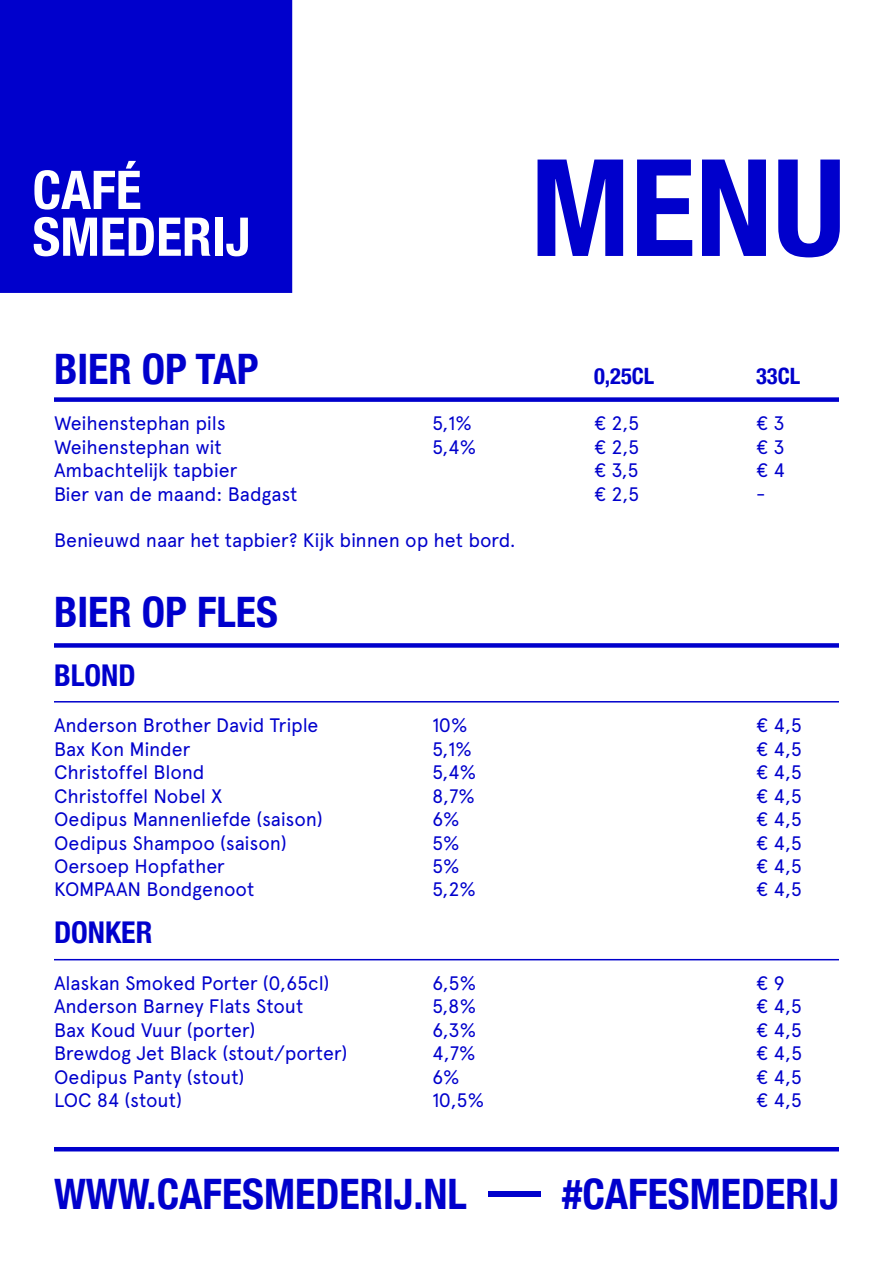
<style>
.page{position:relative;width:893px;height:1263px;background:#fff}
.page>*{position:absolute;margin:0;border:0;box-sizing:border-box;transform-origin:0 0}
.t1{font:700 condensed 135px "Helvetica Neue";color:#00c}
.t2{font:700 condensed 53.4px "Helvetica Neue";color:#fff}
.t3{font:700 condensed 42px "Helvetica Neue";color:#00c}
.t4{font:700 condensed 30px "Helvetica Neue";color:#00c}
.t5{font:700 condensed 22.5px "Helvetica Neue";color:#00c}
.t6{font:19.5px "Apercu";letter-spacing:-.01em;color:#00c}
.s1{font-size:52.5px}
</style>
<div class="page">
<div style="left:0;top:0;width:292px;height:293px;background:#00c"></div>
<hr style="left:54px;top:1147px;width:785px;height:4px;background:#00c">
<div style="left:54px;top:643px;width:785px;height:5px;background:#00c"></div>
<div style="left:54px;top:397px;width:785px;height:5px;background:#00c"></div>
<hr style="left:54px;top:701px;width:785px;height:1px;background:#00c">
<hr style="left:54px;top:959px;width:785px;height:1px;background:#00c">
<p class="t2" style="left:33px;top:146px;width:110px">CAFÉ</p>
<p class="t2" style="left:33px;top:192px;width:219px">SMEDERIJ</p>
<p class="t3" style="left:54px;top:334px;width:206px">BIER OP TAP</p>
<p class="t1" style="left:530px;top:96px;width:316px">MENU</p>
<p class="t5" style="left:594px;top:357px;width:62px">0,25CL</p>
<p class="t5" style="left:756px;top:357px;width:46px">33CL</p>
<p class="t6" style="left:54px;top:412px;width:173px">Weihenstephan pils</p>
<p class="t6" style="left:432px;top:412px;width:41px">5,1%</p>
<p class="t6" style="left:594px;top:412px;width:47px">€ 2,5</p>
<p class="t6" style="left:756px;top:412px;width:30px">€ 3</p>
<p class="t6" style="left:54px;top:435px;width:169px">Weihenstephan wit</p>
<p class="t6" style="left:432px;top:435px;width:46px">5,4%</p>
<p class="t6" style="left:594px;top:435px;width:47px">€ 2,5</p>
<p class="t6" style="left:756px;top:435px;width:30px">€ 3</p>
<p class="t6" style="left:54px;top:459px;width:185px">Ambachtelijk tapbier</p>
<p class="t6" style="left:594px;top:459px;width:46px">€ 3,5</p>
<p class="t6" style="left:756px;top:459px;width:31px">€ 4</p>
<p class="t6" style="left:54px;top:482px;width:245px">Bier van de maand: Badgast</p>
<p class="t6" style="left:594px;top:482px;width:47px">€ 2,5</p>
<p class="t6" style="left:756px;top:482px;width:11px">-</p>
<p class="t6" style="left:54px;top:529px;width:463px">Benieuwd naar het tapbier? Kijk binnen op het bord.</p>
<p class="t3" style="left:54px;top:577px;width:225px">BIER OP FLES</p>
<p class="t4" style="left:54px;top:650px;width:83px">BLOND</p>
<p class="t6" style="left:54px;top:714px;width:266px">Anderson Brother David Triple</p>
<p class="t6" style="left:432px;top:714px;width:37px">10%</p>
<p class="t6" style="left:756px;top:714px;width:48px">€ 4,5</p>
<p class="t6" style="left:54px;top:737px;width:138px">Bax Kon Minder</p>
<p class="t6" style="left:432px;top:737px;width:41px">5,1%</p>
<p class="t6" style="left:756px;top:737px;width:48px">€ 4,5</p>
<p class="t6" style="left:54px;top:761px;width:152px">Christoffel Blond</p>
<p class="t6" style="left:432px;top:761px;width:46px">5,4%</p>
<p class="t6" style="left:756px;top:761px;width:48px">€ 4,5</p>
<p class="t6" style="left:54px;top:784px;width:170px">Christoffel Nobel X</p>
<p class="t6" style="left:432px;top:784px;width:44px">8,7%</p>
<p class="t6" style="left:756px;top:784px;width:48px">€ 4,5</p>
<p class="t6" style="left:54px;top:807px;width:270px">Oedipus Mannenliefde (saison)</p>
<p class="t6" style="left:432px;top:807px;width:29px">6%</p>
<p class="t6" style="left:756px;top:807px;width:48px">€ 4,5</p>
<p class="t6" style="left:54px;top:831px;width:234px">Oedipus Shampoo (saison)</p>
<p class="t6" style="left:432px;top:831px;width:29px">5%</p>
<p class="t6" style="left:756px;top:831px;width:48px">€ 4,5</p>
<p class="t6" style="left:54px;top:854px;width:173px">Oersoep Hopfather</p>
<p class="t6" style="left:432px;top:854px;width:29px">5%</p>
<p class="t6" style="left:756px;top:854px;width:48px">€ 4,5</p>
<p class="t6" style="left:54px;top:878px;width:202px">KOMPAAN Bondgenoot</p>
<p class="t6" style="left:432px;top:878px;width:45px">5,2%</p>
<p class="t6" style="left:756px;top:878px;width:48px">€ 4,5</p>
<p class="t4" style="left:54px;top:907px;width:100px">DONKER</p>
<p class="t6" style="left:54px;top:971px;width:277px">Alaskan Smoked Porter (0,65cl)</p>
<p class="t6" style="left:432px;top:971px;width:46px">6,5%</p>
<p class="t6" style="left:756px;top:971px;width:30px">€ 9</p>
<p class="t6" style="left:54px;top:995px;width:251px">Anderson Barney Flats Stout</p>
<p class="t6" style="left:432px;top:995px;width:46px">5,8%</p>
<p class="t6" style="left:756px;top:995px;width:48px">€ 4,5</p>
<p class="t6" style="left:54px;top:1018px;width:203px">Bax Koud Vuur (porter)</p>
<p class="t6" style="left:432px;top:1018px;width:46px">6,3%</p>
<p class="t6" style="left:756px;top:1018px;width:48px">€ 4,5</p>
<p class="t6" style="left:54px;top:1041px;width:295px">Brewdog Jet Black (stout/porter)</p>
<p class="t6" style="left:432px;top:1041px;width:45px">4,7%</p>
<p class="t6" style="left:756px;top:1041px;width:48px">€ 4,5</p>
<p class="t6" style="left:54px;top:1065px;width:192px">Oedipus Panty (stout)</p>
<p class="t6" style="left:432px;top:1065px;width:29px">6%</p>
<p class="t6" style="left:756px;top:1065px;width:48px">€ 4,5</p>
<p class="t6" style="left:54px;top:1088px;width:130px">LOC 84 (stout)</p>
<p class="t6" style="left:432px;top:1088px;width:54px">10,5%</p>
<p class="t6" style="left:756px;top:1088px;width:48px">€ 4,5</p>
<p class="t3" style="left:54px;top:1159px;width:786px">WWW.CAFESMEDERIJ.NL <span class="s1">—</span> #CAFESMEDERIJ</p>
</div>
